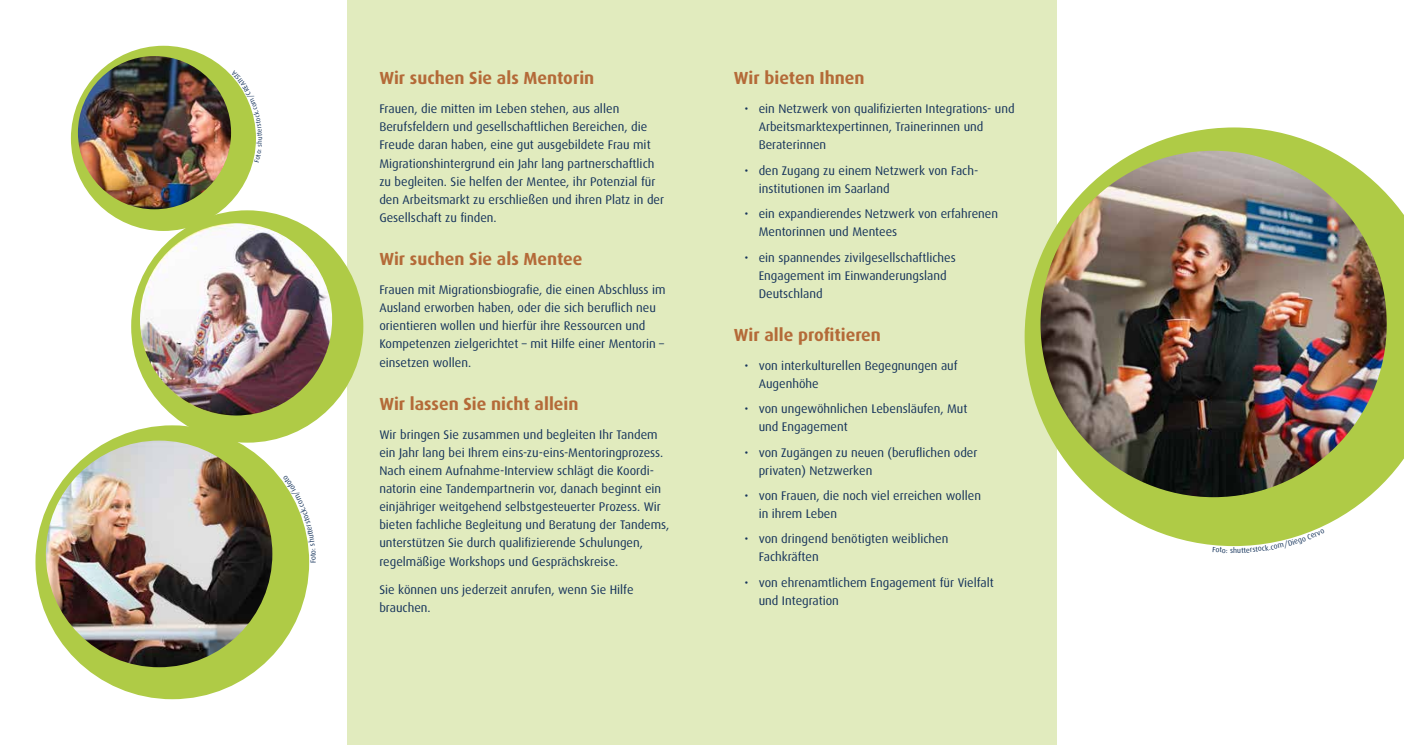
<style>
.page{position:relative;width:1404px;height:745px;background:#fff}
.page>*{position:absolute;margin:0;border:0;box-sizing:border-box;transform-origin:0 0}
.t1{font:700 17.5px "Dax";color:#b46a38}
.t2{font:12.5px/18.1px "Dax";color:#15335b}
.t3{font:7.5px "Dax";color:#15335b}
</style>
<div class="page">
<div style="left:347px;top:0;width:355px;height:744px;background:#e1ebbe"></div>
<div style="left:702px;top:0;width:354px;height:744px;background:#e1ebbe"></div>
<div style="left:71px;top:46px;width:185px;height:185px;background:#afcb46;border-radius:50%"></div>
<img style="left:78px;top:56px;width:153px;height:153px;border-radius:77px">
<svg style="left:1024px;top:127px;width:379px;height:418px;fill:#afcb46"></svg>
<img style="left:1040px;top:151px;width:346px;height:346px;border-radius:173px">
<div style="left:35px;top:425px;width:274px;height:273px;background:#afcb46;border-radius:50%"></div>
<img style="left:46px;top:440px;width:226px;height:226px;border-radius:113px">
<div style="left:131px;top:210px;width:232px;height:232px;background:#afcb46;border-radius:50%"></div>
<img style="left:140px;top:223px;width:192px;height:192px;border-radius:96px">
<svg style="left:231px;top:75px;width:25px;height:88px"></svg>
<svg style="left:1237px;top:528px;width:87px;height:19px"></svg>
<svg style="left:283px;top:482px;width:27px;height:77px"></svg>
<p class="t3" style="left:309px;top:563px;width:5px;rotate:-90deg">F</p>
<h1 class="t1" style="left:379px;top:68px;width:216px">Wir suchen Sie als Mentorin</h1>
<p class="t2" style="left:379px;top:100px;width:286px">Frauen, die mitten im Leben stehen, aus allen Berufsfeldern und gesellschaftlichen Bereichen, die Freude daran haben, eine gut ausgebildete Frau mit Migrationshintergrund ein Jahr lang partnerschaftlich zu begleiten. Sie helfen der Mentee, ihr Potenzial für den Arbeitsmarkt zu erschließen und ihren Platz in der Gesellschaft zu finden.</p>
<h1 class="t1" style="left:379px;top:249px;width:205px">Wir suchen Sie als Mentee</h1>
<p class="t2" style="left:379px;top:280px;width:288px">Frauen mit Migrationsbiografie, die einen Abschluss im Ausland erworben haben, oder die sich beruflich neu orientieren wollen und hierfür ihre Ressourcen und Kompetenzen zielgerichtet – mit Hilfe einer Mentorin – einsetzen wollen.</p>
<h1 class="t1" style="left:379px;top:393px;width:201px">Wir lassen Sie nicht allein</h1>
<p class="t2" style="left:379px;top:425px;width:291px">Wir bringen Sie zusammen und begleiten Ihr Tandem ein Jahr lang bei Ihrem eins-zu-eins-Mentoringprozess.<br>Nach einem Aufnahme-Interview schlägt die Koordi&shy;natorin eine Tandempartnerin vor, danach beginnt ein einjähriger weitgehend selbstgesteuerter Prozess. Wir bieten fachliche Begleitung und Beratung der Tandems, unterstützen Sie durch qualifizierende Schulungen, regelmäßige Workshops und Gesprächskreise.</p>
<p class="t2" style="left:379px;top:580px;width:256px">Sie können uns jederzeit anrufen, wenn Sie Hilfe brauchen.</p>
<h1 class="t1" style="left:733px;top:68px;width:132px">Wir bieten Ihnen</h1>
<p class="t2" style="left:758px;top:100px;width:257px;text-indent:-14px">• ein Netzwerk von qualifizierten Integrations- und<br>Arbeitsmarktexpertinnen, Trainerinnen und<br>Beraterinnen</p>
<p class="t2" style="left:758px;top:161px;width:220px;text-indent:-14px">• den Zugang zu einem Netzwerk von Fach&shy;institutionen im Saarland</p>
<p class="t2" style="left:758px;top:205px;width:241px;text-indent:-14px">• ein expandierendes Netzwerk von erfahrenen<br>Mentorinnen und Mentees</p>
<p class="t2" style="left:758px;top:248px;width:199px;text-indent:-14px">• ein spannendes zivilgesellschaftliches<br>Engagement im Einwanderungsland<br>Deutschland</p>
<h1 class="t1" style="left:733px;top:325px;width:149px">Wir alle profitieren</h1>
<p class="t2" style="left:758px;top:356px;width:200px;text-indent:-14px">• von interkulturellen Begegnungen auf<br>Augenhöhe</p>
<p class="t2" style="left:758px;top:399px;width:210px;text-indent:-14px">• von ungewöhnlichen Lebensläufen, Mut und Engagement</p>
<p class="t2" style="left:758px;top:443px;width:220px;text-indent:-14px">• von Zugängen zu neuen (beruflichen oder privaten) Netzwerken</p>
<p class="t2" style="left:758px;top:486px;width:224px;text-indent:-14px">• von Frauen, die noch viel erreichen wollen in ihrem Leben</p>
<p class="t2" style="left:758px;top:529px;width:191px;text-indent:-14px">• von dringend benötigten weiblichen<br>Fachkräften</p>
<p class="t2" style="left:758px;top:573px;width:236px;text-indent:-14px">• von ehrenamtlichem Engagement für Vielfalt und Integration</p>
<p class="t3" style="left:1229px;top:545px;width:9px">sh</p>
</div>
